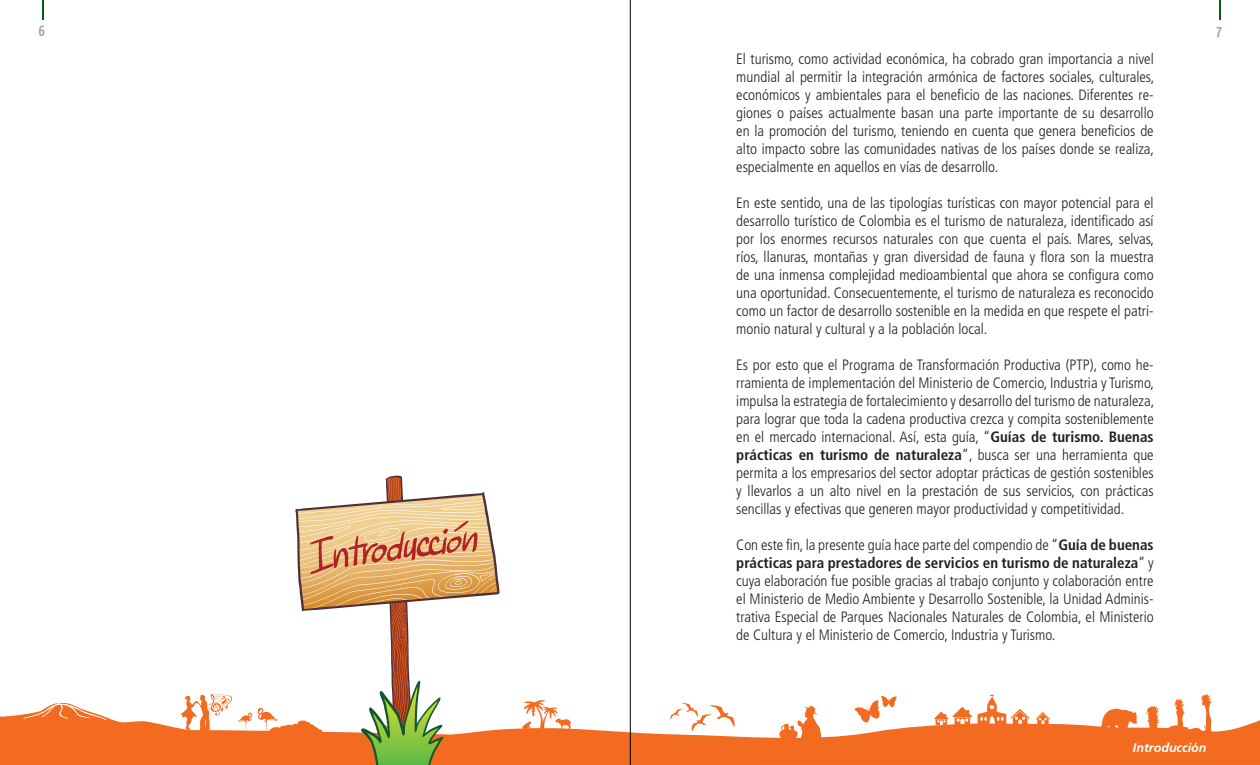
<style>
.page{position:relative;width:1260px;height:765px;background:#fff}
.page>*{position:absolute;margin:0;border:0;box-sizing:border-box;transform-origin:0 0}
.ParrafosGeneral{font:300 condensed 15px/18px "Frutiger";color:#231f20;text-align:justify}
.t1{font:700 15px "Yanone Kaffeesatz";color:#a5a6aa}
.pie_de_pagina{font:italic 700 12.5px "Frutiger";color:#fff}
.s1{font-weight:700}
</style>
<div class="page">
<svg style="left:0;top:702px;width:1260px;height:63px;fill:#f36a21"></svg>
<svg style="left:670px;top:703px;width:65px;height:29px"></svg>
<svg style="left:978px;top:694px;width:52px;height:32px"></svg>
<svg style="left:1036px;top:712px;width:14px;height:13px"></svg>
<svg style="left:934px;top:707px;width:38px;height:18px"></svg>
<svg style="left:1100px;top:694px;width:121px;height:45px"></svg>
<svg style="left:854px;top:696px;width:43px;height:27px"></svg>
<svg style="left:779px;top:706px;width:42px;height:35px"></svg>
<svg style="left:522px;top:700px;width:49px;height:31px"></svg>
<svg style="left:181px;top:694px;width:51px;height:37px"></svg>
<svg style="left:23px;top:703px;width:84px;height:17px"></svg>
<svg style="left:42px;top:0;width:1px;height:20px"></svg>
<svg style="left:1219px;top:0;width:1px;height:20px"></svg>
<svg style="left:238px;top:476px;width:262px;height:289px"></svg>
<hr style="left:630px;top:0;width:1px;height:765px;background:#000">
<p class="t1" style="left:39px;top:21px;width:8px">6</p>
<p class="t1" style="left:1216px;top:21px;width:7px">7</p>
<p class="ParrafosGeneral" style="left:736px;top:50px;width:419px">El turismo, como actividad económica, ha cobrado gran importancia a nivel mundial al permitir la integración armónica de factores sociales, culturales, económicos y ambientales para el beneficio de las naciones. Diferentes re&shy;giones o países actualmente basan una parte importante de su desarrollo en la promoción del turismo, teniendo en cuenta que genera beneficios de alto impacto sobre las comunidades nativas de los países donde se realiza, especialmente en aquellos en vías de desarrollo.</p>
<p class="ParrafosGeneral" style="left:736px;top:194px;width:419px">En este sentido, una de las tipologías turísticas con mayor potencial para el desarrollo turístico de Colombia es el turismo de naturaleza, identificado así por los enormes recursos naturales con que cuenta el país. Mares, selvas, ríos, llanuras, montañas y gran diversidad de fauna y flora son la muestra de una inmensa complejidad medioambiental que ahora se configura como una oportunidad. Consecuentemente, el turismo de naturaleza es reconocido como un factor de desarrollo sostenible en la medida en que respete el patri&shy;monio natural y cultural y a la población local.</p>
<p class="ParrafosGeneral" style="left:736px;top:356px;width:419px">Es por esto que el Programa de Transformación Productiva (PTP), como he&shy;rramienta de implementación del Ministerio de Comercio, Industria y Turismo, impulsa la estrategia de fortalecimiento y desarrollo del turismo de naturaleza, para lograr que toda la cadena productiva crezca y compita sosteniblemente en el mercado internacional. Así, esta guía, “<span class="s1">Guías de turismo. Buenas prácticas en turismo de naturaleza</span>”, busca ser una herramienta que permita a los empresarios del sector adoptar prácticas de gestión sostenibles y llevarlos a un alto nivel en la prestación de sus servicios, con prácticas sencillas y efectivas que generen mayor productividad y competitividad.</p>
<p class="ParrafosGeneral" style="left:736px;top:536px;width:419px">Con este fin, la presente guía hace parte del compendio de “<span class="s1">Guía de buenas prácticas para prestadores de servicios en turismo de naturaleza</span>” y cuya elaboración fue posible gracias al trabajo conjunto y colaboración entre el Ministerio de Medio Ambiente y Desarrollo Sostenible, la Unidad Adminis&shy;trativa Especial de Parques Nacionales Naturales de Colombia, el Ministerio de Cultura y el Ministerio de Comercio, Industria y Turismo.</p>
<p class="pie_de_pagina" style="left:1133px;top:740px;width:75px">Introducción</p>
</div>
